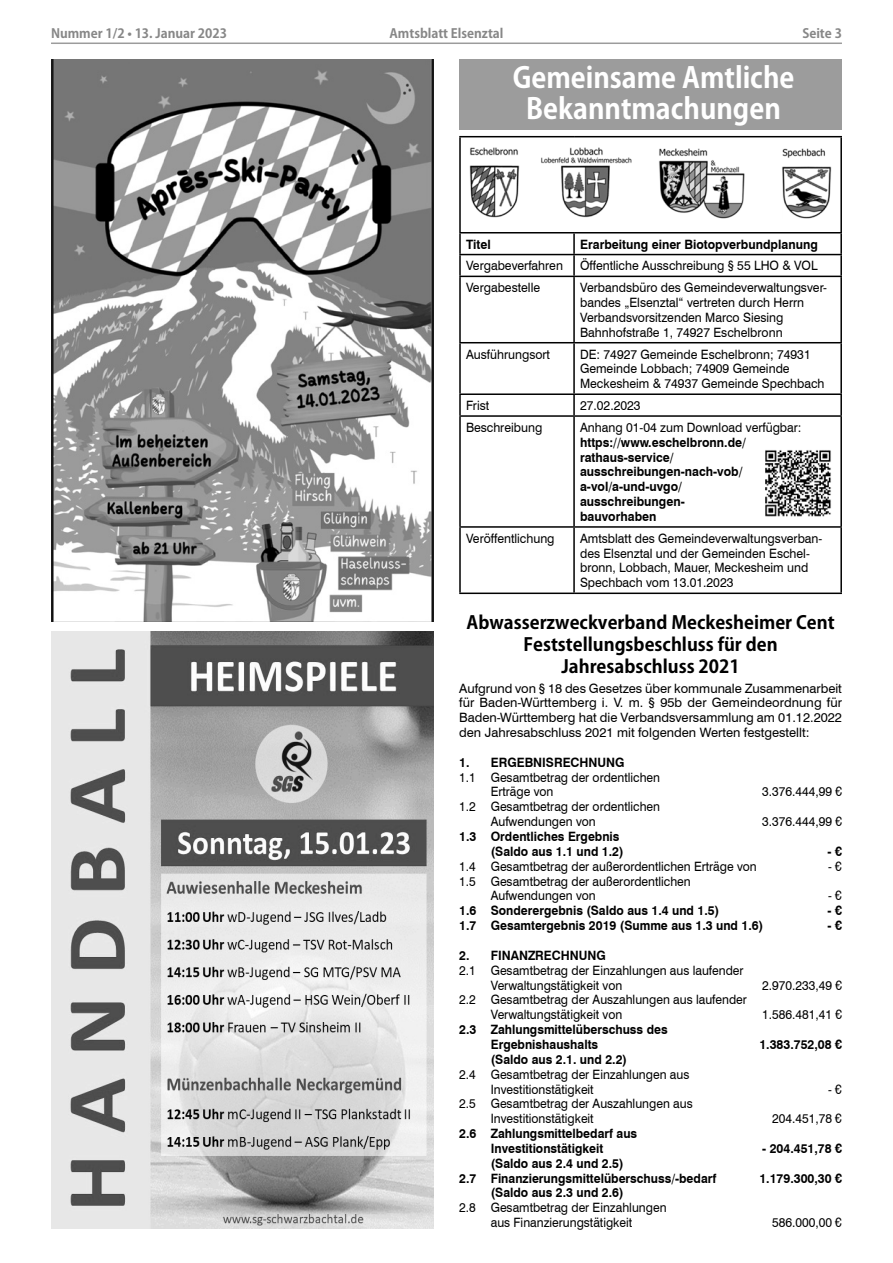
<style>
.page{position:relative;width:893px;height:1263px;background:#fff}
.page>*{position:absolute;margin:0;border:0;box-sizing:border-box;transform-origin:0 0}
.Überschrift_1_Kozuka{font:700 28.5px "Koz Go Pro";color:#fff;scale:.95 1}
.Überschrift2_Kozuka{font:700 18px/22.5px "Koz Go Pro";color:#000;text-align:center}
.Fließtext_8_5{font:12.9px "Swiss 721 BT";color:#000;scale:.94 1}
.Fließtext_8_5-2{font:12.9px/14.9px "Swiss 721 BT";color:#000;scale:.95 1}
.Fließtext_8_5-3{font:700 12.9px "Swiss 721 BT";color:#000;scale:.94 1}
.Fließtext_8_5-4{font:12.9px/14.9px "Swiss 721 BT";color:#000;text-align:justify}
.Fließtext_8_5-5{font:700 12.9px/14.9px "Swiss 721 BT";color:#000;scale:.95 1}
.t1{font:700 12.75px "Koz Go Pro";color:#878787}
</style>
<div class="page">
<hr style="left:51px;top:43px;width:791px;height:1px;background:#9c9c9c">
<div style="left:459px;top:60px;width:383px;height:70px;background:#9c9c9c"></div>
<hr style="left:459px;top:136px;width:115px;height:1px;background:#000">
<hr style="left:459px;top:137px;width:2px;height:95px;background:#000">
<hr style="left:574px;top:136px;width:268px;height:1px;background:#000">
<hr style="left:840px;top:137px;width:2px;height:95px;background:#000">
<hr style="left:459px;top:232px;width:115px;height:1px;background:#000">
<hr style="left:459px;top:233px;width:2px;height:21px;background:#000">
<hr style="left:574px;top:232px;width:268px;height:1px;background:#000">
<hr style="left:573px;top:233px;width:2px;height:21px;background:#000">
<hr style="left:840px;top:233px;width:2px;height:21px;background:#000">
<hr style="left:459px;top:254px;width:115px;height:1px;background:#000">
<hr style="left:459px;top:255px;width:2px;height:21px;background:#000">
<hr style="left:574px;top:254px;width:268px;height:1px;background:#000">
<hr style="left:573px;top:255px;width:2px;height:21px;background:#000">
<hr style="left:840px;top:255px;width:2px;height:21px;background:#000">
<hr style="left:459px;top:276px;width:115px;height:1px;background:#000">
<hr style="left:459px;top:277px;width:2px;height:65px;background:#000">
<hr style="left:574px;top:276px;width:268px;height:1px;background:#000">
<hr style="left:573px;top:277px;width:2px;height:65px;background:#000">
<hr style="left:840px;top:277px;width:2px;height:65px;background:#000">
<hr style="left:459px;top:342px;width:115px;height:1px;background:#000">
<hr style="left:459px;top:343px;width:2px;height:50px;background:#000">
<hr style="left:574px;top:342px;width:268px;height:1px;background:#000">
<hr style="left:573px;top:343px;width:2px;height:50px;background:#000">
<hr style="left:840px;top:343px;width:2px;height:50px;background:#000">
<hr style="left:459px;top:393px;width:115px;height:2px;background:#000">
<hr style="left:459px;top:395px;width:2px;height:20px;background:#000">
<hr style="left:574px;top:393px;width:268px;height:2px;background:#000">
<hr style="left:573px;top:395px;width:2px;height:20px;background:#000">
<hr style="left:840px;top:395px;width:2px;height:20px;background:#000">
<hr style="left:459px;top:415px;width:115px;height:2px;background:#000">
<hr style="left:459px;top:417px;width:2px;height:109px;background:#000">
<hr style="left:574px;top:415px;width:268px;height:2px;background:#000">
<hr style="left:573px;top:417px;width:2px;height:109px;background:#000">
<hr style="left:840px;top:417px;width:2px;height:109px;background:#000">
<hr style="left:459px;top:526px;width:115px;height:2px;background:#000">
<hr style="left:459px;top:528px;width:2px;height:64px;background:#000">
<hr style="left:574px;top:526px;width:268px;height:2px;background:#000">
<hr style="left:573px;top:528px;width:2px;height:64px;background:#000">
<hr style="left:840px;top:528px;width:2px;height:64px;background:#000">
<hr style="left:459px;top:592px;width:115px;height:2px;background:#000">
<hr style="left:574px;top:592px;width:268px;height:2px;background:#000">
<img style="left:765px;top:450px;width:66px;height:67px">
<img style="left:51px;top:60px;width:383px;height:562px">
<img style="left:51px;top:631px;width:383px;height:598px">
<img style="left:469px;top:147px;width:363px;height:72px">
<p class="t1" style="left:51px;top:25px;width:178px">Nummer 1/2 • 13. Januar 2023</p>
<p class="t1" style="left:389px;top:25px;width:116px">Amtsblatt Elsenztal</p>
<p class="t1" style="left:802px;top:25px;width:41px">Seite 3</p>
<p class="Überschrift_1_Kozuka" style="left:513px;top:59px;width:298px">Gemeinsame Amtliche</p>
<p class="Überschrift_1_Kozuka" style="left:526px;top:90px;width:269px">Bekanntmachungen</p>
<p class="Fließtext_8_5-5" style="left:466px;top:236px;width:28px">Titel</p>
<p class="Fließtext_8_5-5" style="left:580px;top:236px;width:252px">Erarbeitung einer Biotopverbundplanung</p>
<p class="Fließtext_8_5-2" style="left:466px;top:258px;width:104px">Vergabeverfahren</p>
<p class="Fließtext_8_5-2" style="left:580px;top:258px;width:252px">Öffentliche Ausschreibung § 55 LHO &amp; VOL</p>
<p class="Fließtext_8_5-2" style="left:466px;top:280px;width:80px">Vergabestelle</p>
<p class="Fließtext_8_5-2" style="left:580px;top:280px;width:262px">Verbandsbüro des Gemeindeverwaltungsver&shy;bandes „Elsenztal“ vertreten durch Herrn<br>Verbandsvorsitzenden Marco Siesing</p>
<p class="Fließtext_8_5-2" style="left:580px;top:324px;width:215px">Bahnhofstraße 1, 74927 Eschelbronn</p>
<p class="Fließtext_8_5-2" style="left:466px;top:346px;width:90px">Ausführungsort</p>
<p class="Fließtext_8_5-2" style="left:580px;top:346px;width:259px">DE: 74927 Gemeinde Eschelbronn; 74931<br>Gemeinde Lobbach; 74909 Gemeinde<br>Meckesheim &amp; 74937 Gemeinde Spechbach</p>
<p class="Fließtext_8_5-2" style="left:466px;top:397px;width:26px">Frist</p>
<p class="Fließtext_8_5-2" style="left:580px;top:397px;width:65px">27.02.2023</p>
<p class="Fließtext_8_5-2" style="left:466px;top:419px;width:82px">Beschreibung</p>
<p class="Fließtext_8_5-2" style="left:580px;top:419px;width:235px">Anhang 01-04 zum Download verfügbar:</p>
<p class="Fließtext_8_5-5" style="left:580px;top:434px;width:176px">https://www.eschelbronn.de/ rathaus-service/ ausschreibungen-nach-vob/ a-vol/a-und-uvgo/ ausschreibungen&shy;bauvorhaben</p>
<p class="Fließtext_8_5-2" style="left:466px;top:530px;width:95px">Veröffentlichung</p>
<p class="Fließtext_8_5-2" style="left:580px;top:530px;width:257px">Amtsblatt des Gemeindeverwaltungsverban&shy;des Elsenztal und der Gemeinden Eschel&shy;bronn, Lobbach, Mauer, Meckesheim und Spechbach vom 13.01.2023</p>
<p class="Überschrift2_Kozuka" style="left:466px;top:612px;width:370px">Abwasserzweckverband Meckesheimer Cent</p>
<p class="Überschrift2_Kozuka" style="left:523px;top:634px;width:256px">Feststellungsbeschluss für den<br>Jahresabschluss 2021</p>
<p class="Fließtext_8_5-4" style="left:459px;top:680px;width:384px">Aufgrund von § 18 des Gesetzes über kommunale Zusammenarbeit für Baden-Württemberg i. V. m. § 95b der Gemeindeordnung für Baden-Württemberg hat die Verbandsversammlung am 01.12.2022 den Jahresabschluss 2021 mit folgenden Werten festgestellt:</p>
<p class="Fließtext_8_5-3" style="left:459px;top:753px;width:178px">1. ERGEBNISRECHNUNG</p>
<p class="Fließtext_8_5" style="left:459px;top:768px;width:215px">1.1 Gesamtbetrag der ordentlichen</p>
<p class="Fließtext_8_5" style="left:491px;top:783px;width:68px">Erträge von</p>
<p class="Fließtext_8_5" style="left:762px;top:783px;width:86px">3.376.444,99 €</p>
<p class="Fließtext_8_5" style="left:459px;top:798px;width:215px">1.2 Gesamtbetrag der ordentlichen</p>
<p class="Fließtext_8_5" style="left:491px;top:813px;width:113px">Aufwendungen von</p>
<p class="Fließtext_8_5" style="left:762px;top:813px;width:86px">3.376.444,99 €</p>
<p class="Fließtext_8_5-3" style="left:459px;top:827px;width:172px">1.3 Ordentliches Ergebnis</p>
<p class="Fließtext_8_5-3" style="left:491px;top:842px;width:143px">(Saldo aus 1.1 und 1.2)</p>
<p class="Fließtext_8_5-3" style="left:828px;top:842px;width:17px">- €</p>
<p class="Fließtext_8_5" style="left:459px;top:857px;width:318px">1.4 Gesamtbetrag der außerordentlichen Erträge von</p>
<p class="Fließtext_8_5" style="left:828px;top:857px;width:16px">- €</p>
<p class="Fließtext_8_5" style="left:459px;top:872px;width:248px">1.5 Gesamtbetrag der außerordentlichen</p>
<p class="Fließtext_8_5" style="left:491px;top:887px;width:113px">Aufwendungen von</p>
<p class="Fließtext_8_5" style="left:828px;top:887px;width:16px">- €</p>
<p class="Fließtext_8_5-3" style="left:459px;top:902px;width:278px">1.6 Sonderergebnis (Saldo aus 1.4 und 1.5)</p>
<p class="Fließtext_8_5-3" style="left:828px;top:902px;width:17px">- €</p>
<p class="Fließtext_8_5-3" style="left:459px;top:916px;width:325px">1.7 Gesamtergebnis 2019 (Summe aus 1.3 und 1.6)</p>
<p class="Fließtext_8_5-3" style="left:828px;top:916px;width:17px">- €</p>
<p class="Fließtext_8_5-3" style="left:459px;top:946px;width:158px">2. FINANZRECHNUNG</p>
<p class="Fließtext_8_5" style="left:459px;top:961px;width:304px">2.1 Gesamtbetrag der Einzahlungen aus laufender</p>
<p class="Fließtext_8_5" style="left:491px;top:976px;width:141px">Verwaltungstätigkeit von</p>
<p class="Fließtext_8_5" style="left:762px;top:976px;width:86px">2.970.233,49 €</p>
<p class="Fließtext_8_5" style="left:459px;top:991px;width:307px">2.2 Gesamtbetrag der Auszahlungen aus laufender</p>
<p class="Fließtext_8_5" style="left:491px;top:1006px;width:141px">Verwaltungstätigkeit von</p>
<p class="Fließtext_8_5" style="left:762px;top:1006px;width:86px">1.586.481,41 €</p>
<p class="Fließtext_8_5-3" style="left:459px;top:1020px;width:223px">2.3 Zahlungsmittelüberschuss des</p>
<p class="Fließtext_8_5-3" style="left:491px;top:1035px;width:116px">Ergebnishaushalts</p>
<p class="Fließtext_8_5-3" style="left:759px;top:1035px;width:89px">1.383.752,08 €</p>
<p class="Fließtext_8_5-3" style="left:491px;top:1050px;width:146px">(Saldo aus 2.1. und 2.2)</p>
<p class="Fließtext_8_5" style="left:459px;top:1065px;width:246px">2.4 Gesamtbetrag der Einzahlungen aus</p>
<p class="Fließtext_8_5" style="left:491px;top:1080px;width:111px">Investitionstätigkeit</p>
<p class="Fließtext_8_5" style="left:828px;top:1080px;width:16px">- €</p>
<p class="Fließtext_8_5" style="left:459px;top:1095px;width:250px">2.5 Gesamtbetrag der Auszahlungen aus</p>
<p class="Fließtext_8_5" style="left:491px;top:1110px;width:111px">Investitionstätigkeit</p>
<p class="Fließtext_8_5" style="left:772px;top:1110px;width:76px">204.451,78 €</p>
<p class="Fließtext_8_5-3" style="left:459px;top:1124px;width:191px">2.6 Zahlungsmittelbedarf aus</p>
<p class="Fließtext_8_5-3" style="left:491px;top:1139px;width:121px">Investitionstätigkeit</p>
<p class="Fließtext_8_5-3" style="left:762px;top:1139px;width:86px">- 204.451,78 €</p>
<p class="Fließtext_8_5-3" style="left:491px;top:1154px;width:143px">(Saldo aus 2.4 und 2.5)</p>
<p class="Fließtext_8_5-3" style="left:459px;top:1169px;width:275px">2.7 Finanzierungsmittelüberschuss/-bedarf</p>
<p class="Fließtext_8_5-3" style="left:759px;top:1169px;width:89px">1.179.300,30 €</p>
<p class="Fließtext_8_5-3" style="left:491px;top:1184px;width:143px">(Saldo aus 2.3 und 2.6)</p>
<p class="Fließtext_8_5" style="left:459px;top:1199px;width:222px">2.8 Gesamtbetrag der Einzahlungen</p>
<p class="Fließtext_8_5" style="left:491px;top:1214px;width:152px">aus Finanzierungstätigkeit</p>
<p class="Fließtext_8_5" style="left:772px;top:1214px;width:76px">586.000,00 €</p>
</div>
